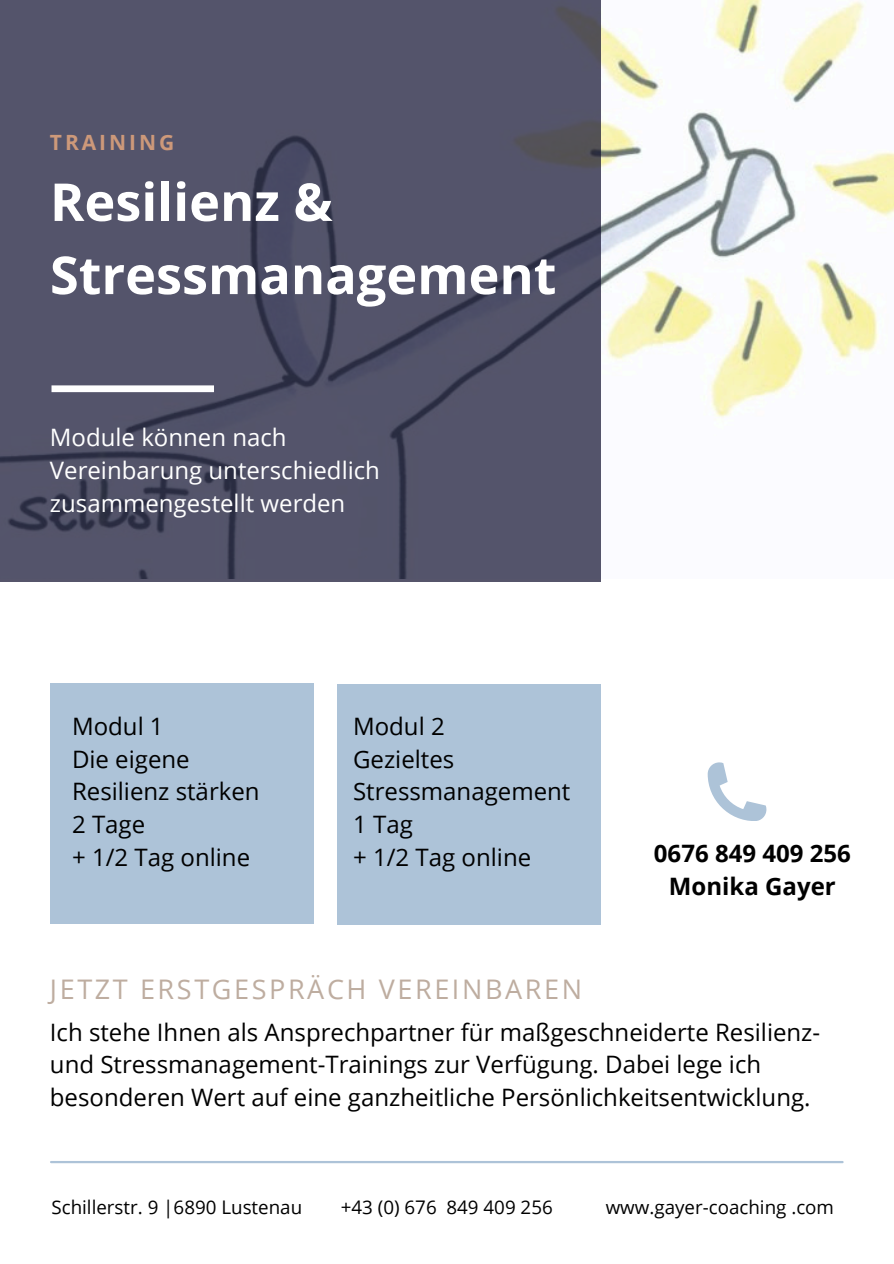
<style>
.page{position:relative;width:894px;height:1264px;background:#fff}
.page>*{position:absolute;margin:0;border:0;box-sizing:border-box;transform-origin:0 0}
.t1{font:700 52.2px/73.2px "Open Sans";color:#fff}
.t2{font:27px "Open Sans";letter-spacing:.095em;color:#beada0}
.t3{font:24px/32.7px "Open Sans";color:#000}
.t4{font:24px/32.7px "Open Sans";color:#fff}
.t5{font:700 24px/32.7px "Open Sans";color:#000;text-align:center}
.t6{font:700 21px "Open Sans";letter-spacing:.14em;color:#cd997a}
.t7{font:18.75px "Open Sans";color:#000}
</style>
<div class="page">
<img style="left:600px;top:0;width:292px;height:578px">
<svg style="left:0;top:0;width:600px;height:581px;background:#515268"></svg>
<div style="left:50px;top:683px;width:264px;height:241px;background:#adc3d8"></div>
<div style="left:337px;top:684px;width:263px;height:241px;background:#adc3d8"></div>
<div style="left:51px;top:385px;width:163px;height:7px;background:#fff"></div>
<hr style="left:51px;top:1160px;width:791px;height:3px;background:#adc3d8">
<svg style="left:707px;top:762px;width:59px;height:59px"></svg>
<h4 class="t6" style="left:50px;top:128px;width:126px">TRAINING</h4>
<p class="t1" style="left:50px;top:164px;width:508px">Resilienz &amp;<br>Stressmanagement</p>
<h5 class="t4" style="left:50px;top:420px;width:331px">Module können nach<br>Vereinbarung unterschiedlich zusammengestellt werden</h5>
<h1 class="t3" style="left:72px;top:709px;width:189px">Modul 1<br>Die eigene<br>Resilienz stärken<br>2 Tage<br>+ 1/2 Tag online</h1>
<p class="t3" style="left:353px;top:709px;width:219px">Modul 2<br>Gezieltes<br>Stressmanagement<br>1 Tag<br>+ 1/2 Tag online</p>
<h2 class="t2" style="left:50px;top:969px;width:533px">JETZT ERSTGESPRÄCH VEREINBAREN</h2>
<h4 class="t5" style="left:653px;top:836px;width:198px">0676 849 409 256<br>Monika Gayer</h4>
<h3 class="t3" style="left:50px;top:1015px;width:771px">Ich stehe Ihnen als Ansprechpartner für maßgeschneiderte Resilienz&shy;und Stressmanagement-Trainings zur Verfügung. Dabei lege ich besonderen Wert auf eine ganzheitliche Persönlichkeitsentwicklung.</h3>
<h4 class="t7" style="left:51px;top:1193px;width:252px">Schillerstr. 9 |6890 Lustenau</h4>
<p class="t7" style="left:341px;top:1193px;width:213px">+43 (0) 676 849 409 256</p>
<h4 class="t7" style="left:605px;top:1193px;width:230px">www.gayer-coaching .com</h4>
</div>
